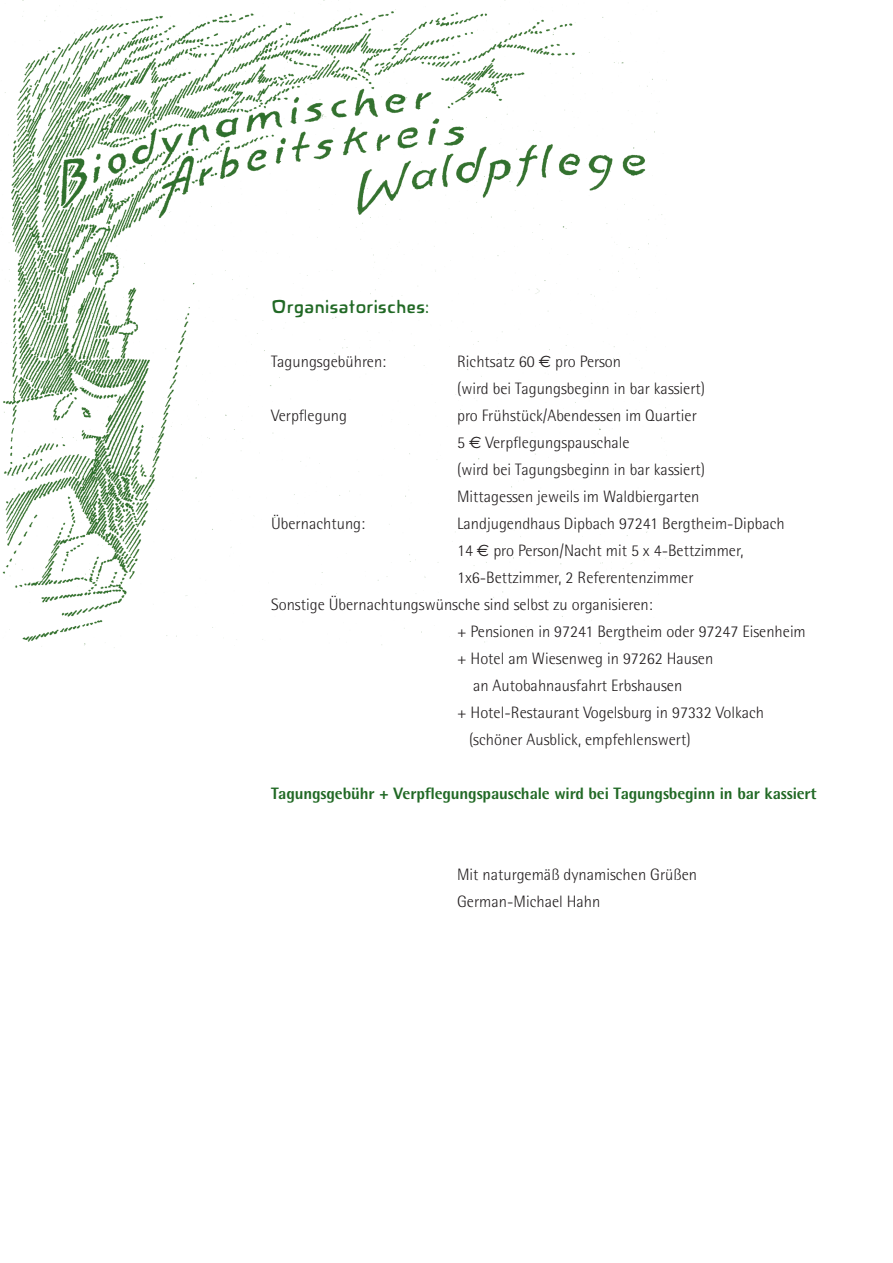
<style>
.page{position:relative;width:893px;height:1263px;background:#fff}
.page>*{position:absolute;margin:0;border:0;box-sizing:border-box;transform-origin:0 0}
.t1{font:19.5px "Novalis";color:#216925}
.t2{font:300 16.5px/27px "Rotis Semi Sans";color:#231f20}
.t3{font:800 16.5px "Rotis Semi Sans";letter-spacing:-.01em;color:#216925}
.s1{font-family:"Euro Sans";font-weight:400}
</style>
<div class="page">
<img style="left:2px;top:0;width:664px;height:648px">
<p class="t1" style="left:271px;top:295px;width:159px">Organisatorisches:</p>
<p class="t2" style="left:271px;top:348px;width:117px">Tagungsgebühren:</p>
<p class="t2" style="left:457px;top:348px;width:250px">Richtsatz 60 <span class="s1">€</span> pro Person<br>(wird bei Tagungsbeginn in bar kassiert)</p>
<p class="t2" style="left:271px;top:402px;width:78px">Verpflegung</p>
<p class="t2" style="left:457px;top:402px;width:250px">pro Frühstück/Abendessen im Quartier 5 <span class="s1">€</span> Verpflegungspauschale<br>(wird bei Tagungsbeginn in bar kassiert)<br>Mittagessen jeweils im Waldbiergarten</p>
<p class="t2" style="left:271px;top:510px;width:96px">Übernachtung:</p>
<p class="t2" style="left:457px;top:510px;width:329px">Landjugendhaus Dipbach 97241 Bergtheim-Dipbach</p>
<p class="t2" style="left:457px;top:537px;width:288px">14 <span class="s1">€</span> pro Person/Nacht mit 5 x 4-Bettzimmer,</p>
<p class="t2" style="left:457px;top:564px;width:238px">1x6-Bettzimmer, 2 Referentenzimmer</p>
<p class="t2" style="left:271px;top:591px;width:383px">Sonstige Übernachtungswünsche sind selbst zu organisieren:</p>
<p class="t2" style="left:457px;top:618px;width:350px">+ Pensionen in 97241 Bergtheim oder 97247 Eisenheim</p>
<p class="t2" style="left:457px;top:645px;width:258px">+ Hotel am Wiesenweg in 97262 Hausen</p>
<p class="t2" style="left:473px;top:672px;width:211px">an Autobahnausfahrt Erbshausen</p>
<p class="t2" style="left:457px;top:699px;width:309px">+ Hotel-Restaurant Vogelsburg in 97332 Volkach</p>
<p class="t2" style="left:469px;top:726px;width:223px">(schöner Ausblick, empfehlenswert)</p>
<p class="t3" style="left:271px;top:783px;width:547px">Tagungsgebühr + Verpflegungspauschale wird bei Tagungsbeginn in bar kassiert</p>
<p class="t2" style="left:457px;top:861px;width:242px">Mit naturgemäß dynamischen Grüßen<br>German-Michael Hahn</p>
</div>
